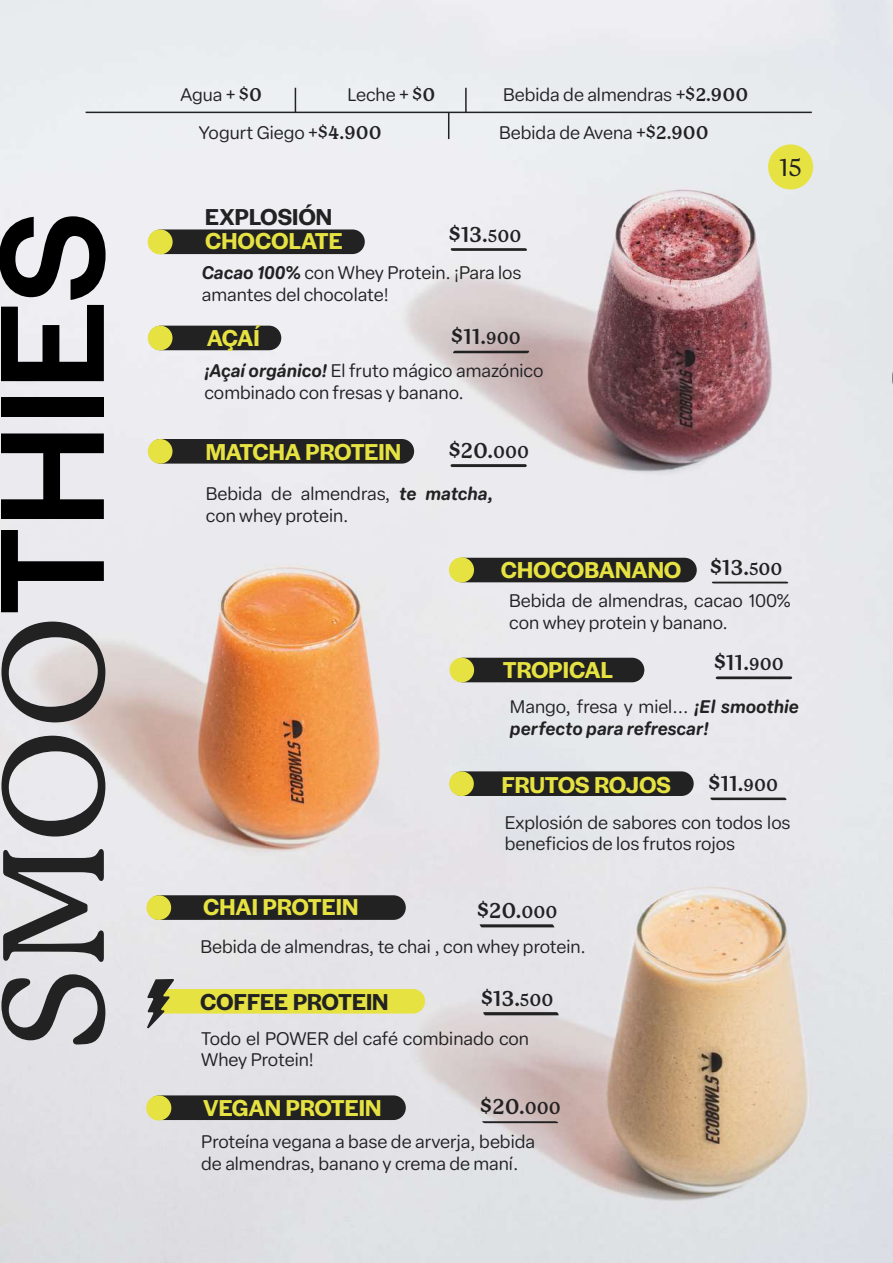
<style>
.page{position:relative;width:893px;height:1263px;background:#fff}
.page>*{position:absolute;margin:0;border:0;box-sizing:border-box;transform-origin:0 0}
.t1{font:500 154.95px "Halyard Display";color:#000}
.t2{font:600 24px "Halyard Display";color:#e6e242}
.t3{font:600 24px "Halyard Display";color:#222223}
.t4{font:500 23.7px "P Mackinac Pro";color:#222223}
.t5{font:700 21px "P22 Mackinac Pro";color:#222223}
.t6{font:18px/21.6px "Elza Round Variable Roman";color:#222223}
.t7{font:italic 18px "Elza Round Variable";letter-spacing:-.005em;color:#222223}
.s1{font-family:"P Mackinac Pro";font-size:141px;color:#222223}
.s2{font-family:"P22 Mackinac Pro";font-weight:700}
.s3{font-family:"Elza Round Variable";font-style:italic}
.s4{font-weight:800}
.s5{font-size:16.8px}
</style>
<div class="page">
<img style="left:0;top:0;width:892px;height:1263px">
<div style="left:147px;top:895px;width:259px;height:25px;background:#222223;border-radius:12px"></div>
<div style="left:147px;top:1095px;width:259px;height:25px;background:#222223;border-radius:12px"></div>
<div style="left:148px;top:326px;width:133px;height:24px;background:#222223;border-radius:12px"></div>
<div style="left:148px;top:439px;width:266px;height:25px;background:#222223;border-radius:12px"></div>
<div style="left:148px;top:229px;width:217px;height:25px;background:#222223;border-radius:12px"></div>
<div style="left:451px;top:658px;width:193px;height:24px;background:#222223;border-radius:12px"></div>
<div style="left:450px;top:558px;width:247px;height:24px;background:#222223;border-radius:12px"></div>
<div style="left:450px;top:771px;width:244px;height:25px;background:#222223;border-radius:12px"></div>
<div style="left:768px;top:144px;width:45px;height:46px;background:#e6e242;border-radius:50%"></div>
<div style="left:148px;top:229px;width:25px;height:25px;background:#e6e242;border-radius:50%"></div>
<div style="left:148px;top:326px;width:25px;height:24px;background:#e6e242;border-radius:50%"></div>
<div style="left:148px;top:439px;width:25px;height:25px;background:#e6e242;border-radius:50%"></div>
<div style="left:449px;top:557px;width:25px;height:25px;background:#e6e242;border-radius:50%"></div>
<div style="left:449px;top:658px;width:25px;height:24px;background:#e6e242;border-radius:50%"></div>
<div style="left:449px;top:771px;width:25px;height:25px;background:#e6e242;border-radius:50%"></div>
<div style="left:146px;top:895px;width:25px;height:25px;background:#e6e242;border-radius:50%"></div>
<div style="left:146px;top:1095px;width:25px;height:25px;background:#e6e242;border-radius:50%"></div>
<svg style="left:147px;top:979px;width:278px;height:50px;background:#dcda93"></svg>
<svg style="left:450px;top:248px;width:77px;height:3px"></svg>
<svg style="left:450px;top:464px;width:77px;height:3px"></svg>
<svg style="left:712px;top:582px;width:76px;height:1px"></svg>
<svg style="left:479px;top:924px;width:76px;height:3px"></svg>
<svg style="left:482px;top:1121px;width:77px;height:2px"></svg>
<svg style="left:709px;top:797px;width:79px;height:3px"></svg>
<svg style="left:482px;top:1012px;width:77px;height:3px"></svg>
<svg style="left:452px;top:351px;width:78px;height:2px"></svg>
<svg style="left:716px;top:676px;width:76px;height:3px"></svg>
<hr style="left:86px;top:112px;width:726px;height:1px;background:#222223">
<svg style="left:295px;top:88px;width:1px;height:24px"></svg>
<hr style="left:465px;top:88px;width:2px;height:24px;background:#222223">
<svg style="left:448px;top:113px;width:1px;height:26px"></svg>
<h1 class="t1" style="left:-58px;top:1050px;width:839px;rotate:-90deg"><span class="s1">SMOO</span>THIES</h1>
<p class="t6" style="left:181px;top:84px;width:83px">Agua + <span class="s2">$0</span></p>
<p class="t6" style="left:347px;top:84px;width:89px">Leche + <span class="s2">$0</span></p>
<p class="t6" style="left:503px;top:84px;width:246px">Bebida de almendras +<span class="s2">$2.900</span></p>
<p class="t6" style="left:199px;top:121px;width:184px">Yogurt Giego +<span class="s2">$4.900</span></p>
<p class="t6" style="left:499px;top:121px;width:211px">Bebida de Avena +<span class="s2">$2.900</span></p>
<h2 class="t3" style="left:205px;top:200px;width:128px">EXPLOSIÓN</h2>
<h2 class="t2" style="left:205px;top:224px;width:139px">CHOCOLATE</h2>
<p class="t6" style="left:202px;top:261px;width:321px"><span class="s3">Cacao 100%</span> con Whey Protein. ¡Para los amantes del chocolate!</p>
<p class="t5" style="left:449px;top:222px;width:74px"><span class="s4">$</span>13.<span class="s5">500</span></p>
<h2 class="t2" style="left:207px;top:321px;width:55px">AÇAÍ</h2>
<p class="t6" style="left:204px;top:359px;width:340px"><span class="s3">¡Açaí orgánico!</span> El fruto mágico amazónico combinado con fresas y banano.</p>
<p class="t5" style="left:451px;top:325px;width:71px"><span class="s4">$</span>11.<span class="s5">900</span></p>
<p class="t5" style="left:449px;top:439px;width:82px"><span class="s4">$</span>20.<span class="s5">000</span></p>
<h2 class="t2" style="left:206px;top:435px;width:197px">MATCHA PROTEIN</h2>
<p class="t6" style="left:206px;top:482px;width:290px">Bebida de almendras, <span class="s3">te matcha, </span>con whey protein.</p>
<h3 class="t4" style="left:780px;top:154px;width:24px">15</h3>
<p class="t5" style="left:710px;top:555px;width:74px"><span class="s4">$</span>13.<span class="s5">500</span></p>
<h2 class="t2" style="left:501px;top:553px;width:182px">CHOCOBANANO</h2>
<p class="t6" style="left:509px;top:590px;width:283px">Bebida de almendras, cacao 100% con whey protein y banano.</p>
<p class="t5" style="left:714px;top:651px;width:71px"><span class="s4">$</span>11.<span class="s5">900</span></p>
<h2 class="t2" style="left:503px;top:653px;width:112px">TROPICAL</h2>
<p class="t6" style="left:510px;top:695px;width:291px">Mango, fresa y miel... <span class="s3">¡El smoothie</span></p>
<p class="t7" style="left:510px;top:716px;width:200px">perfecto para refrescar!</p>
<p class="t5" style="left:709px;top:772px;width:71px"><span class="s4">$</span>11.<span class="s5">900</span></p>
<h2 class="t2" style="left:502px;top:768px;width:171px">FRUTOS ROJOS</h2>
<p class="t6" style="left:505px;top:811px;width:287px">Explosión de sabores con todos los beneficios de los frutos rojos</p>
<h2 class="t2" style="left:203px;top:890px;width:157px">CHAI PROTEIN</h2>
<p class="t6" style="left:200px;top:935px;width:387px">Bebida de almendras, te chai , con whey protein.</p>
<p class="t5" style="left:477px;top:899px;width:82px"><span class="s4">$</span>20.<span class="s5">000</span></p>
<p class="t5" style="left:481px;top:987px;width:74px"><span class="s4">$</span>13.<span class="s5">500</span></p>
<h2 class="t3" style="left:200px;top:984px;width:190px">COFFEE PROTEIN</h2>
<p class="t6" style="left:201px;top:1027px;width:329px">Todo el POWER del café combinado con<br>Whey Protein!</p>
<p class="t5" style="left:481px;top:1095px;width:82px"><span class="s4">$</span>20.<span class="s5">000</span></p>
<h2 class="t2" style="left:203px;top:1091px;width:180px">VEGAN PROTEIN</h2>
<p class="t6" style="left:201px;top:1130px;width:335px">Proteína vegana a base de arverja, bebida de almendras, banano y crema de maní.</p>
</div>
